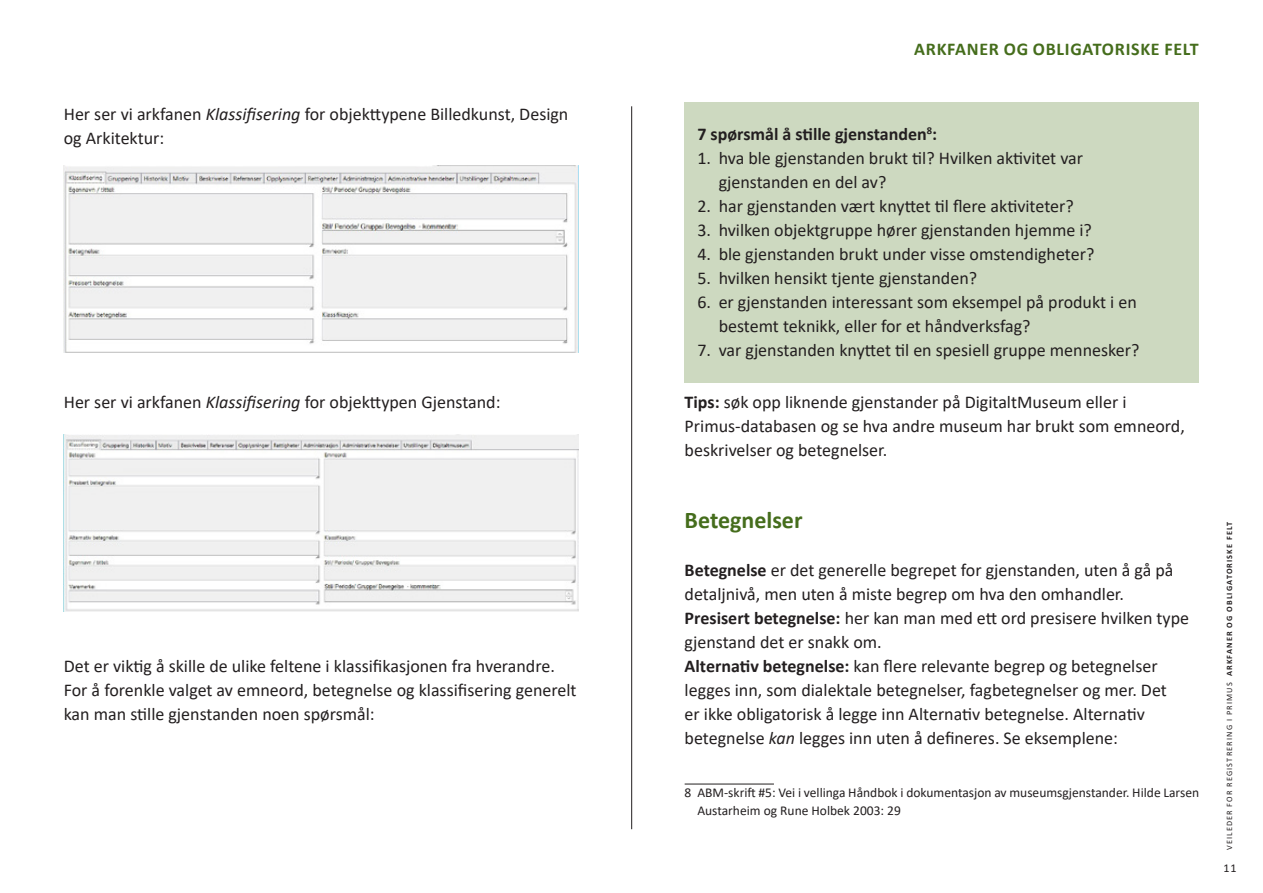
<style>
.page{position:relative;width:1263px;height:893px;background:#fff}
.page>*{position:absolute;margin:0;border:0;box-sizing:border-box;transform-origin:0 0}
.lite_avsnitt{font:700 24px "Calibri";color:#456d1c}
.brødtekst{font:18px/24px "Calibri";color:#231f20}
.brødtekst-2{font:700 18px "Calibri";color:#231f20}
.avsnitt{font:700 18px "Calibri";letter-spacing:.04em;color:#456d1c}
.brødtekst-3{font:13.5px "Calibri";color:#231f20}
.t1{font:12px "Calibri";color:#231f20}
.t2{font:8.25px "Calibri";letter-spacing:.14em;color:#231f20}
.s1{font-style:italic}
.s2{font-weight:700}
</style>
<div class="page">
<hr style="left:631px;top:106px;width:1px;height:723px;background:#231f20">
<img style="left:64px;top:166px;width:514px;height:187px">
<img style="left:64px;top:434px;width:514px;height:178px">
<hr style="left:685px;top:784px;width:89px;height:1px;background:#231f20">
<div style="left:685px;top:102px;width:514px;height:281px;background:#cdd9c0"></div>
<p class="brødtekst" style="left:64px;top:101px;width:506px">Her ser vi arkfanen <span class="s1">Klassifisering</span> for objekttypene Billedkunst, Design og Arkitektur:</p>
<p class="brødtekst" style="left:64px;top:389px;width:438px">Her ser vi arkfanen <span class="s1">Klassifisering</span> for objekttypen Gjenstand:</p>
<p class="brødtekst" style="left:64px;top:653px;width:514px">Det er viktig å skille de ulike feltene i klassifikasjonen fra hverandre.<br>For å forenkle valget av emneord, betegnelse og klassifisering generelt kan man stille gjenstanden noen spørsmål:</p>
<p class="avsnitt" style="left:914px;top:36px;width:286px">ARKFANER OG OBLIGATORISKE FELT</p>
<p class="brødtekst-2" style="left:697px;top:121px;width:241px">7 spørsmål å stille gjenstanden<sup>8</sup>:</p>
<p class="brødtekst" style="left:697px;top:145px;width:387px">1. hva ble gjenstanden brukt til? Hvilken aktivitet var</p>
<p class="brødtekst" style="left:719px;top:169px;width:169px">gjenstanden en del av?</p>
<p class="brødtekst" style="left:697px;top:193px;width:378px">2. har gjenstanden vært knyttet til flere aktiviteter?</p>
<p class="brødtekst" style="left:697px;top:217px;width:396px">3. hvilken objektgruppe hører gjenstanden hjemme i?</p>
<p class="brødtekst" style="left:697px;top:241px;width:398px">4. ble gjenstanden brukt under visse omstendigheter?</p>
<p class="brødtekst" style="left:697px;top:265px;width:281px">5. hvilken hensikt tjente gjenstanden?</p>
<p class="brødtekst" style="left:697px;top:289px;width:441px">6. er gjenstanden interessant som eksempel på produkt i en</p>
<p class="brødtekst" style="left:719px;top:313px;width:313px">bestemt teknikk, eller for et håndverksfag?</p>
<p class="brødtekst" style="left:697px;top:337px;width:443px">7. var gjenstanden knyttet til en spesiell gruppe mennesker?</p>
<p class="brødtekst" style="left:685px;top:389px;width:502px"><span class="s2">Tips:</span> søk opp liknende gjenstander på DigitaltMuseum eller i<br>Primus-databasen og se hva andre museum har brukt som emneord, beskrivelser og betegnelser.</p>
<p class="lite_avsnitt" style="left:685px;top:503px;width:119px">Betegnelser</p>
<p class="brødtekst" style="left:685px;top:557px;width:490px"><span class="s2">Betegnelse</span> er det generelle begrepet for gjenstanden, uten å gå på detaljnivå, men uten å miste begrep om hva den omhandler.</p>
<p class="brødtekst" style="left:685px;top:605px;width:506px"><span class="s2">Presisert betegnelse:</span> her kan man med ett ord presisere hvilken type gjenstand det er snakk om.</p>
<p class="brødtekst" style="left:685px;top:653px;width:484px"><span class="s2">Alternativ betegnelse:</span> kan flere relevante begrep og betegnelser legges inn, som dialektale betegnelser, fagbetegnelser og mer. Det er ikke obligatorisk å legge inn Alternativ betegnelse. Alternativ betegnelse <span class="s1">kan</span> legges inn uten å defineres. Se eksemplene:</p>
<p class="brødtekst-3" style="left:685px;top:783px;width:516px">8 ABM-skrift #5: Vei i vellinga Håndbok i dokumentasjon av museumsgjenstander. Hilde Larsen</p>
<p class="brødtekst-3" style="left:697px;top:801px;width:205px">Austarheim og Rune Holbek 2003: 29</p>
<p class="t2" style="left:1223px;top:850px;width:330px;rotate:-90deg">VEILEDER FOR REGISTRERING I PRIMUS <span class="s2">ARKFANER OG OBLIGATORISKE FELT</span></p>
<p class="t1" style="left:1223px;top:860px;width:15px">11</p>
</div>
